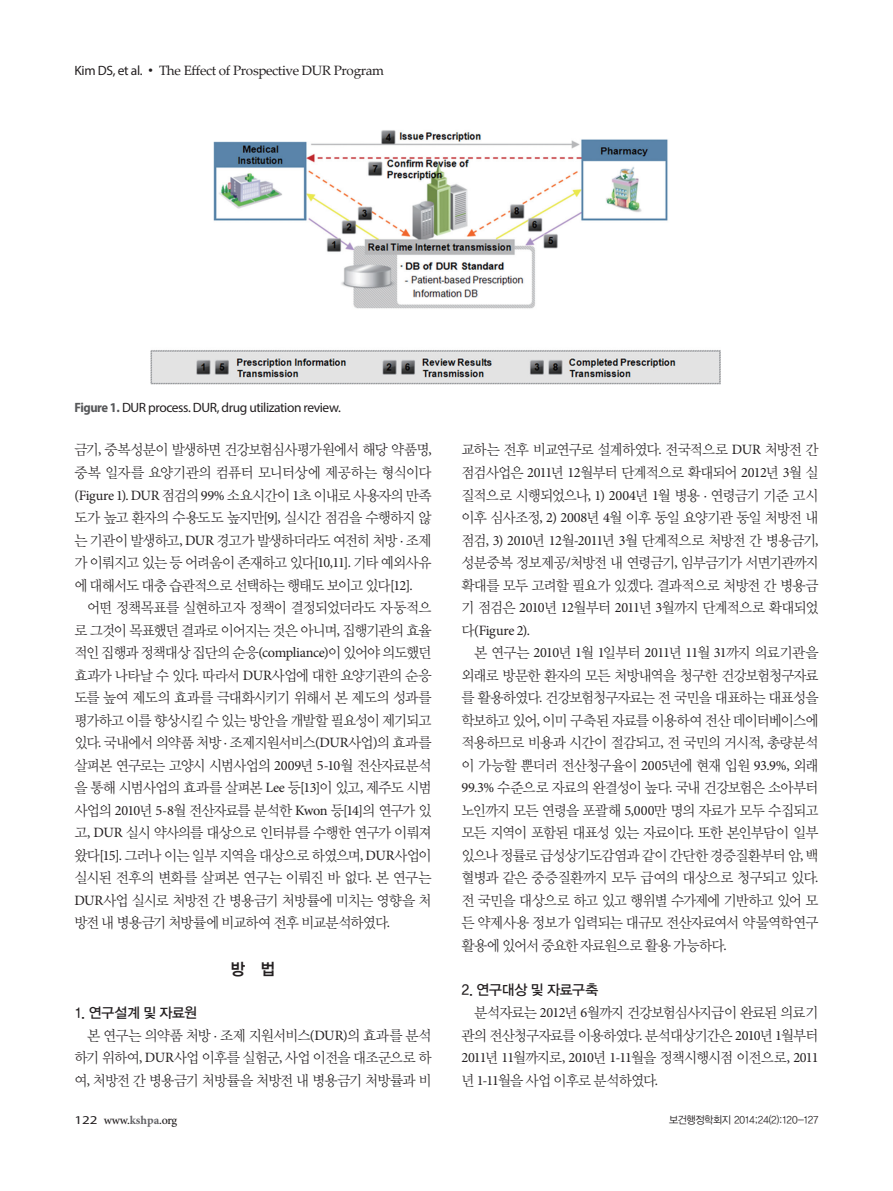
<style>
.page{position:relative;width:893px;height:1191px;background:#fff}
.page>*{position:absolute;margin:0;border:0;box-sizing:border-box;transform-origin:0 0}
.본문_대제목{font:16.5px "YDIYGO340";color:#231f20;scale:.95 1}
.본문{font:14.7px/22.5px "YDIY Mj O320";letter-spacing:-.06em;color:#231f20;text-align:justify;scale:.95 1}
.본문-2{font:14.25px "Minion Pro";letter-spacing:-.045em;color:#231f20}
.본문_중제목{font:14.25px "YDIYGO330";letter-spacing:-.01em;color:#231f20}
.표제목_그림설명{font:13.5px "Myriad Pro";letter-spacing:-.03em;color:#231f20}
.하시라짝_영문{font:13.5px "Palatino Linotype";letter-spacing:-.025em;color:#231f20}
.t1{font:500 12px "Minion Pro";letter-spacing:-.025em;color:#231f20}
.t2{font:10.5px "YDIYGO320";letter-spacing:-.04em;color:#231f20;scale:.95 1}
.s1{font-family:"Myriad Pro"}
.s2{font-family:"Dotum"}
.s3{font-weight:700;font-stretch:semi-condensed;color:#57585a}
.s4{font-family:"Minion Pro";font-size:14.25px}
.s5{font-family:"YDIY Mj O320";font-size:14.7px}
.s6{font-family:"Myriad Pro";font-weight:400}
.s7{font-weight:700;color:#636366}
</style>
<div class="page">
<img style="left:151px;top:130px;width:570px;height:255px">
<p class="하시라짝_영문" style="left:74px;top:61px;width:311px"><span class="s1">Kim DS, et al.</span> <span class="s2">•</span> The Effect of Prospective DUR Program</p>
<p class="표제목_그림설명" style="left:74px;top:399px;width:268px"><span class="s3">Figure 1.</span> DUR process. DUR, drug utilization review.</p>
<p class="본문" style="left:74px;top:439px;width:377px">금기<span class="s4">,</span> 중복성분이 발생하면 건강보험심사평가원에서 해당 약품명<span class="s4">, </span>중복 일자를 요양기관의 컴퓨터 모니터상에 제공하는 형식이다 <span class="s4">(Figure 1). DUR</span> 점검의 <span class="s4">99%</span> 소요시간이 <span class="s4">1</span>초 이내로 사용자의 만족 도가 높고 환자의 수용도도 높지만<span class="s4">[9],</span> 실시간 점검을 수행하지 않 는 기관이 발생하고<span class="s4">, DUR</span> 경고가 발생하더라도 여전히 처방 <span class="s4">·</span> 조제 가 이뤄지고 있는 등 어려움이 존재하고 있다<span class="s4">[10,11].</span> 기타 예외사유 에 대해서도 대충 습관적으로 선택하는 행태도 보이고 있다<span class="s4">[12].</span></p>
<p class="본문" style="left:74px;top:596px;width:377px;text-indent:13px">어떤 정책목표를 실현하고자 정책이 결정되었더라도 자동적으 로 그것이 목표했던 결과로 이어지는 것은 아니며<span class="s4">,</span> 집행기관의 효율 적인 집행과 정책대상 집단의 순응<span class="s4">(compliance)</span>이 있어야 의도했던 효과가 나타날 수 있다<span class="s4">.</span> 따라서 <span class="s4">DUR</span>사업에 대한 요양기관의 순응 도를 높여 제도의 효과를 극대화시키기 위해서 본 제도의 성과를 평가하고 이를 향상시킬 수 있는 방안을 개발할 필요성이 제기되고 있다<span class="s4">.</span> 국내에서 의약품 처방 <span class="s4">·</span> 조제지원서비스<span class="s4">(DUR</span>사업<span class="s4">)</span>의 효과를 살펴본 연구로는 고양시 시범사업의 <span class="s4">2009</span>년 <span class="s4">5-10</span>월 전산자료분석 을 통해 시범사업의 효과를 살펴본 <span class="s4">Lee</span> 등<span class="s4">[13]</span>이 있고<span class="s4">,</span> 제주도 시범 사업의 <span class="s4">2010</span>년 <span class="s4">5-8</span>월 전산자료를 분석한 <span class="s4">Kwon</span> 등<span class="s4">[14]</span>의 연구가 있 고<span class="s4">, DUR</span> 실시 약사의를 대상으로 인터뷰를 수행한 연구가 이뤄져 왔다<span class="s4">[15].</span> 그러나 이는 일부 지역을 대상으로 하였으며<span class="s4">, DUR</span>사업이 실시된 전후의 변화를 살펴본 연구는 이뤄진 바 없다<span class="s4">.</span> 본 연구는 <span class="s4">DUR</span>사업 실시로 처방전 간 병용금기 처방률에 미치는 영향을 처 방전 내 병용금기 처방률에 비교하여 전후 비교분석하였다<span class="s4">.</span></p>
<p class="본문_대제목" style="left:231px;top:959px;width:48px">방 법</p>
<p class="본문_중제목" style="left:74px;top:1004px;width:124px">1. 연구설계 및 자료원</p>
<p class="본문" style="left:74px;top:1024px;width:377px;text-indent:13px">본 연구는 의약품 처방 <span class="s4">·</span> 조제 지원서비스<span class="s4">(DUR)</span>의 효과를 분석 하기 위하여<span class="s4">, DUR</span>사업 이후를 실험군<span class="s4">,</span> 사업 이전을 대조군으로 하 여<span class="s4">,</span> 처방전 간 병용금기 처방률을 처방전 내 병용금기 처방률과 비</p>
<p class="본문" style="left:461px;top:439px;width:377px">교하는 전후 비교연구로 설계하였다<span class="s4">.</span> 전국적으로 <span class="s4">DUR</span> 처방전 간 점검사업은 <span class="s4">2011</span>년 <span class="s4">12</span>월부터 단계적으로 확대되어 <span class="s4">2012</span>년 <span class="s4">3</span>월 실 질적으로 시행되었으나<span class="s4">, 1) 2004</span>년 <span class="s4">1</span>월 병용 <span class="s4">·</span> 연령금기 기준 고시 이후 심사조정<span class="s4">, 2) 2008</span>년 <span class="s4">4</span>월 이후 동일 요양기관 동일 처방전 내 점검<span class="s4">, 3) 2010</span>년 <span class="s4">12</span>월<span class="s4">-2011</span>년 <span class="s4">3</span>월 단계적으로 처방전 간 병용금기<span class="s4">, </span>성분중복 정보제공<span class="s4">/</span>처방전 내 연령금기<span class="s4">,</span> 임부금기가 서면기관까지 확대를 모두 고려할 필요가 있겠다<span class="s4">.</span> 결과적으로 처방전 간 병용금 기 점검은 <span class="s4">2010</span>년 <span class="s4">12</span>월부터 <span class="s4">2011</span>년 <span class="s4">3</span>월까지 단계적으로 확대되었</p>
<p class="본문-2" style="left:461px;top:620px;width:70px"><span class="s5">다</span>(Figure 2).</p>
<p class="본문" style="left:461px;top:641px;width:377px;text-indent:13px">본 연구는 <span class="s4">2010</span>년 <span class="s4">1</span>월 <span class="s4">1</span>일부터 <span class="s4">2011</span>년 <span class="s4">11</span>월 <span class="s4">31</span>까지 의료기관을 외래로 방문한 환자의 모든 처방내역을 청구한 건강보험청구자료 를 활용하였다<span class="s4">.</span> 건강보험청구자료는 전 국민을 대표하는 대표성을 학보하고 있어<span class="s4">,</span> 이미 구축된 자료를 이용하여 전산 데이터베이스에 적용하므로 비용과 시간이 절감되고<span class="s4">,</span> 전 국민의 거시적<span class="s4">,</span> 총량분석 이 가능할 뿐더러 전산청구율이 <span class="s4">2005</span>년에 현재 입원 <span class="s4">93.9%,</span> 외래 <span class="s4">99.3%</span> 수준으로 자료의 완결성이 높다<span class="s4">.</span> 국내 건강보험은 소아부터 노인까지 모든 연령을 포괄해 <span class="s4">5,000</span>만 명의 자료가 모두 수집되고 모든 지역이 포함된 대표성 있는 자료이다<span class="s4">.</span> 또한 본인부담이 일부 있으나 정률로 급성상기도감염과 같이 간단한 경증질환부터 암<span class="s4">,</span> 백 혈병과 같은 중증질환까지 모두 급여의 대상으로 청구되고 있다<span class="s4">. </span>전 국민을 대상으로 하고 있고 행위별 수가제에 기반하고 있어 모 든 약제사용 정보가 입력되는 대규모 전산자료여서 약물역학연구 활용에 있어서 중요한 자료원으로 활용 가능하다<span class="s4">.</span></p>
<p class="본문_중제목" style="left:461px;top:982px;width:138px">2. 연구대상 및 자료구축</p>
<p class="본문" style="left:461px;top:1001px;width:377px;text-align:right">분석자료는 <span class="s4">2012</span>년 <span class="s4">6</span>월까지 건강보험심사지급이 완료된 의료기 관의 전산청구자료를 이용하였다<span class="s4">.</span> 분석대상기간은 <span class="s4">2010</span>년 <span class="s4">1</span>월부터</p>
<p class="본문-2" style="left:461px;top:1048px;width:359px">2011<span class="s5">년</span> 11<span class="s5">월까지로</span>, 2010<span class="s5">년</span> 1-11<span class="s5">월을 정책시행시점 이전으로</span>, 2011</p>
<p class="본문" style="left:461px;top:1069px;width:209px">년 <span class="s4">1-11</span>월을 사업 이후로 분석하였다<span class="s4">.</span></p>
<p class="t1" style="left:74px;top:1112px;width:104px"><span class="s6">122</span> www.<span class="s7">kshpa</span>.org</p>
<p class="t2" style="left:669px;top:1113px;width:159px">보건행정학회지 2014;24(2):120-127</p>
</div>
